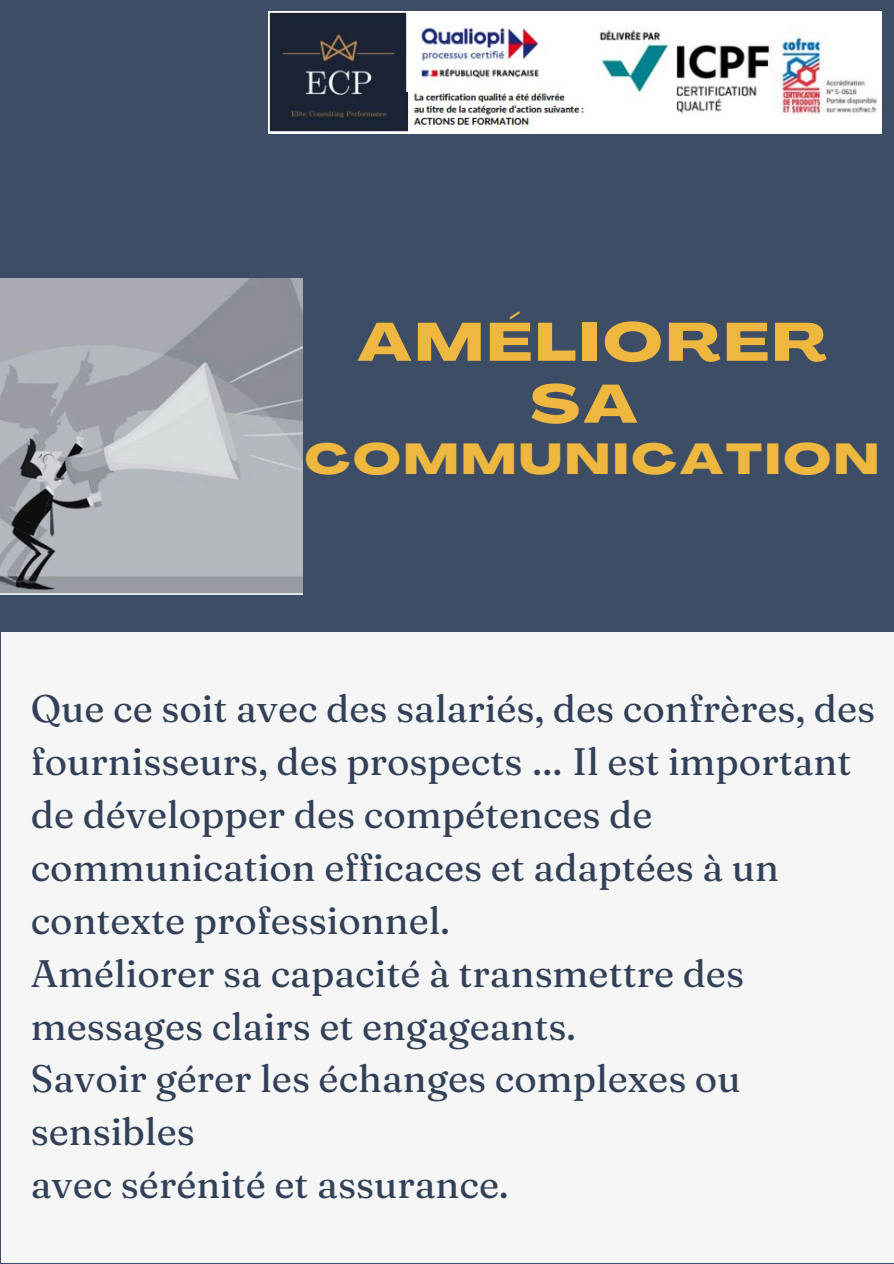
<style>
.page{position:relative;width:894px;height:1264px;background:#fff}
.page>*{position:absolute;margin:0;border:0;box-sizing:border-box;transform-origin:0 0}
.t1{font:800 53.25px/61.8px "Agrandir Grand";letter-spacing:.07em;color:#edb740;text-align:center}
.t2{font:800 42.75px "Agrandir Grand";letter-spacing:.07em;color:#edb740}
.t3{font:38.25px/52.8px "Fraunces 9 pt";color:#324158}
</style>
<div class="page">
<div style="left:0;top:0;width:893px;height:1263px;background:#3d4d65"></div>
<div style="left:1px;top:631px;width:892px;height:631px;background:#f6f6f6"></div>
<img style="left:268px;top:11px;width:613px;height:123px">
<img style="left:0;top:278px;width:303px;height:316px">
<p class="t1" style="left:357px;top:316px;width:470px">AMÉLIORER<br>SA</p>
<p class="t2" style="left:304px;top:442px;width:576px">COMMUNICATION</p>
<p class="t3" style="left:31px;top:682px;width:845px">Que ce soit avec des salariés, des confrères, des fournisseurs, des prospects … Il est important de développer des compétences de communication efficaces et adaptées à un contexte professionnel.</p>
<p class="t3" style="left:31px;top:946px;width:714px">Améliorer sa capacité à transmettre des messages clairs et engageants.</p>
<h1 class="t3" style="left:31px;top:1052px;width:711px">Savoir gérer les échanges complexes ou sensibles</h1>
<p class="t3" style="left:31px;top:1157px;width:479px">avec sérénité et assurance.</p>
</div>
